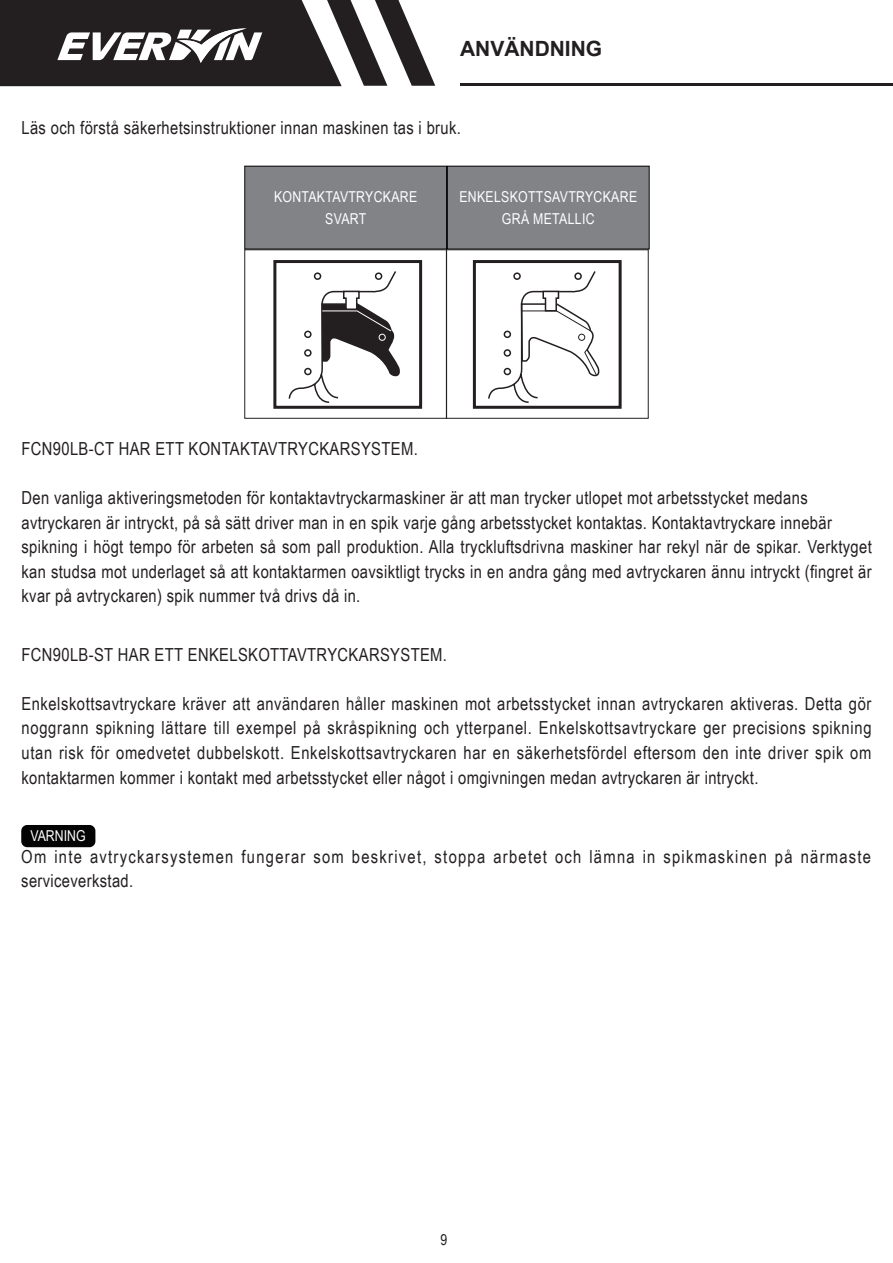
<style>
.page{position:relative;width:893px;height:1263px;background:#fff}
.page>*{position:absolute;margin:0;border:0;box-sizing:border-box;transform-origin:0 0}
.t1{font:700 21px "Arial";color:#231f20}
.t2{font:18px/24.6px "Arial Narrow";letter-spacing:.02em;color:#231f20;text-align:justify}
.t3{font:18px/24.6px "Arial Narrow";letter-spacing:.07em;color:#231f20}
.t4{font:15px "Arial Narrow";letter-spacing:.02em;color:#fff}
.t5{font:15px "Arial Narrow";color:#fff}
.t6{font:15px "Arial Narrow";color:#231f20}
</style>
<div class="page">
<div style="left:245px;top:166px;width:202px;height:83px;background:#818387"></div>
<div style="left:244px;top:166px;width:203px;height:83px;border:1px solid #030303"></div>
<div style="left:447px;top:166px;width:202px;height:83px;background:#818387"></div>
<div style="left:447px;top:166px;width:203px;height:83px;border:1px solid #030303"></div>
<div style="left:244px;top:249px;width:203px;height:170px;border:1px solid #231f20"></div>
<div style="left:446px;top:249px;width:203px;height:170px;border:1px solid #231f20"></div>
<hr style="left:460px;top:83px;width:433px;height:3px;background:#231f20">
<svg style="left:0;top:0;width:435px;height:86px"></svg>
<div style="left:273px;top:260px;width:149px;height:149px;border:3px solid #231f20"></div>
<svg style="left:288px;top:271px;width:112px;height:132px"></svg>
<div style="left:379px;top:334px;width:7px;height:7px;border:1px solid #fff;border-radius:50%"></div>
<div style="left:473px;top:260px;width:149px;height:149px;border:3px solid #231f20"></div>
<svg style="left:488px;top:271px;width:112px;height:132px"></svg>
<div style="left:21px;top:825px;width:74px;height:22px;background:#030303;border-radius:6px"></div>
<p class="t1" style="left:460px;top:34px;width:144px">ANVÄNDNING</p>
<p class="t2" style="left:22px;top:114px;width:441px">Läs och förstå säkerhetsinstruktioner innan maskinen tas i bruk.</p>
<p class="t4" style="left:274px;top:186px;width:145px">KONTAKTAVTRYCKARE</p>
<p class="t4" style="left:325px;top:207px;width:43px">SVART</p>
<p class="t4" style="left:459px;top:186px;width:179px">ENKELSKOTTSAVTRYCKARE</p>
<p class="t4" style="left:502px;top:207px;width:94px">GRÅ METALLIC</p>
<p class="t2" style="left:22px;top:435px;width:398px">FCN90LB-CT HAR ETT KONTAKTAVTRYCKARSYSTEM.</p>
<p class="t2" style="left:22px;top:485px;width:788px">Den vanliga aktiveringsmetoden för kontaktavtryckarmaskiner är att man trycker utlopet mot arbetsstycket medans</p>
<p class="t2" style="left:22px;top:509px;width:812px">avtryckaren är intryckt, på så sätt driver man in en spik varje gång arbetsstycket kontaktas. Kontaktavtryckare innebär</p>
<p class="t2" style="left:22px;top:534px;width:852px">spikning i högt tempo för arbeten så som pall produktion. Alla tryckluftsdrivna maskiner har rekyl när de spikar. Verktyget kan studsa mot underlaget så att kontaktarmen oavsiktligt trycks in en andra gång med avtryckaren ännu intryckt (fingret är kvar på avtryckaren) spik nummer två drivs då in.</p>
<p class="t2" style="left:22px;top:641px;width:427px">FCN90LB-ST HAR ETT ENKELSKOTTAVTRYCKARSYSTEM.</p>
<p class="t2" style="left:22px;top:690px;width:852px">Enkelskottsavtryckare kräver att användaren håller maskinen mot arbetsstycket innan avtryckaren aktiveras. Detta gör noggrann spikning lättare till exempel på skråspikning och ytterpanel. Enkelskottsavtryckare ger precisions spikning utan risk för omedvetet dubbelskott. Enkelskottsavtryckaren har en säkerhetsfördel eftersom den inte driver spik om kontaktarmen kommer i kontakt med arbetsstycket eller något i omgivningen medan avtryckaren är intryckt.</p>
<p class="t5" style="left:30px;top:825px;width:57px">VARNING</p>
<p class="t3" style="left:21px;top:843px;width:851px">Om inte avtryckarsystemen fungerar som beskrivet, stoppa arbetet och lämna in spikmaskinen på närmaste serviceverkstad.</p>
<p class="t6" style="left:440px;top:1228px;width:8px">9</p>
</div>
